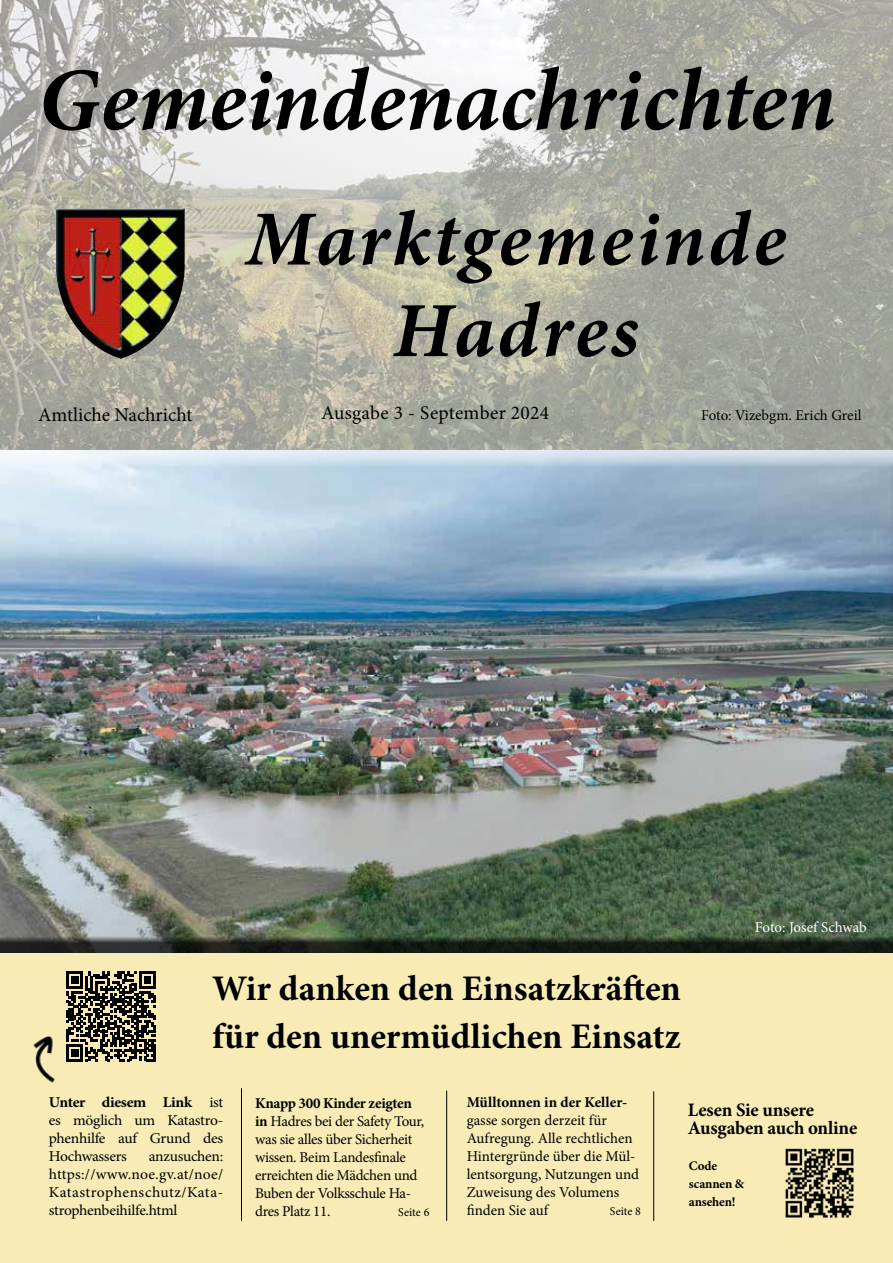
<style>
.page{position:relative;width:893px;height:1263px;background:#fff}
.page>*{position:absolute;margin:0;border:0;box-sizing:border-box;transform-origin:0 0}
.t1{font:italic 700 89.4px "Minion Pro";letter-spacing:-.005em;color:#000}
.t2{font:italic 700 78.15px/91.5px "Minion Pro";letter-spacing:.035em;color:#000;text-align:center}
.t3{font:700 36px/48px "Minion Pro";color:#000}
.t4{font:19.5px "Minion Pro";color:#000}
.t5{font:700 19.05px/18px "Minion Pro";letter-spacing:-.01em;color:#000}
.t6{font:15px/18px "Minion Pro";letter-spacing:-.015em;color:#000}
.t7{font:15px/18px "Minion Pro";letter-spacing:-.015em;color:#000;text-align:justify;scale:1.04 1}
.t8{font:700 15px "Minion Pro";letter-spacing:-.005em;color:#000}
.t9{font:15px "Minion Pro";letter-spacing:-.005em;color:#fff}
.t10{font:700 13.05px/18px "Minion Pro";letter-spacing:-.01em;color:#000}
.t11{font:12px "Minion Pro";letter-spacing:-.005em;color:#000}
.s1{font-weight:700}
</style>
<div class="page">
<img style="left:0;top:0;width:893px;height:451px">
<div style="left:0;top:453px;width:893px;height:810px;background:#f8ebb6"></div>
<hr style="left:241px;top:1088px;width:1px;height:133px;background:#000">
<hr style="left:446px;top:1091px;width:1px;height:130px;background:#000">
<hr style="left:653px;top:1091px;width:1px;height:130px;background:#000">
<img style="left:785px;top:1148px;width:69px;height:70px">
<div style="left:0;top:451px;width:893px;height:484px;background:#fff;opacity:.75"></div>
<div style="left:0;top:461px;width:893px;height:492px;background:#000;opacity:.75"></div>
<img style="left:56px;top:209px;width:17px;height:113px">
<svg style="left:66px;top:971px;width:90px;height:90px"></svg>
<img style="left:33px;top:1036px;width:22px;height:47px">
<h1 class="t1" style="left:38px;top:37px;width:799px">Gemeindenachrichten</h1>
<h2 class="t2" style="left:245px;top:193px;width:542px">Marktgemeinde<br>Hadres</h2>
<h3 class="t4" style="left:38px;top:402px;width:156px">Amtliche Nachricht</h3>
<h3 class="t4" style="left:321px;top:400px;width:230px">Ausgabe 3 - September 2024</h3>
<p class="t6" style="left:701px;top:406px;width:162px">Foto: Vizebgm. Erich Greil</p>
<h3 class="t3" style="left:212px;top:964px;width:470px">Wir danken den Einsatzkräften für den unermüdlichen Einsatz</h3>
<p class="t9" style="left:755px;top:917px;width:113px">Foto: Josef Schwab</p>
<p class="t7" style="left:49px;top:1093px;width:169px"><span class="s1">Unter diesem Link</span> ist es möglich um Katastro&shy;phenhilfe auf Grund des Hochwassers</p>
<p class="t7" style="left:49px;top:1147px;width:169px;text-indent:100px">anzusuchen: https://www.noe.gv.at/noe/ Katastrophenschutz/Kata&shy;strophenbeihilfe.html</p>
<p class="t6" style="left:255px;top:1094px;width:171px"><span class="s1">Knapp 300 Kinder zeigten in</span> Hadres bei der Safety Tour, was sie alles über Sicherheit wissen. Beim Landesfinale erreichten die Mädchen und<br>Buben der Volksschule Ha&shy;dres Platz 11.</p>
<p class="t11" style="left:398px;top:1204px;width:33px">Seite 6</p>
<p class="t8" style="left:467px;top:1092px;width:162px">Mülltonnen in der Keller-</p>
<p class="t6" style="left:467px;top:1111px;width:174px">gasse sorgen derzeit für<br>Aufregung. Alle rechtlichen<br>Hintergründe über die Mül&shy;lentsorgung, Nutzungen und<br>Zuweisung des Volumens finden Sie auf</p>
<p class="t11" style="left:610px;top:1203px;width:33px">Seite 8</p>
<p class="t5" style="left:688px;top:1101px;width:171px">Lesen Sie unsere<br>Ausgaben auch online</p>
<p class="t10" style="left:689px;top:1157px;width:57px">Code scannen &amp; ansehen!</p>
</div>
